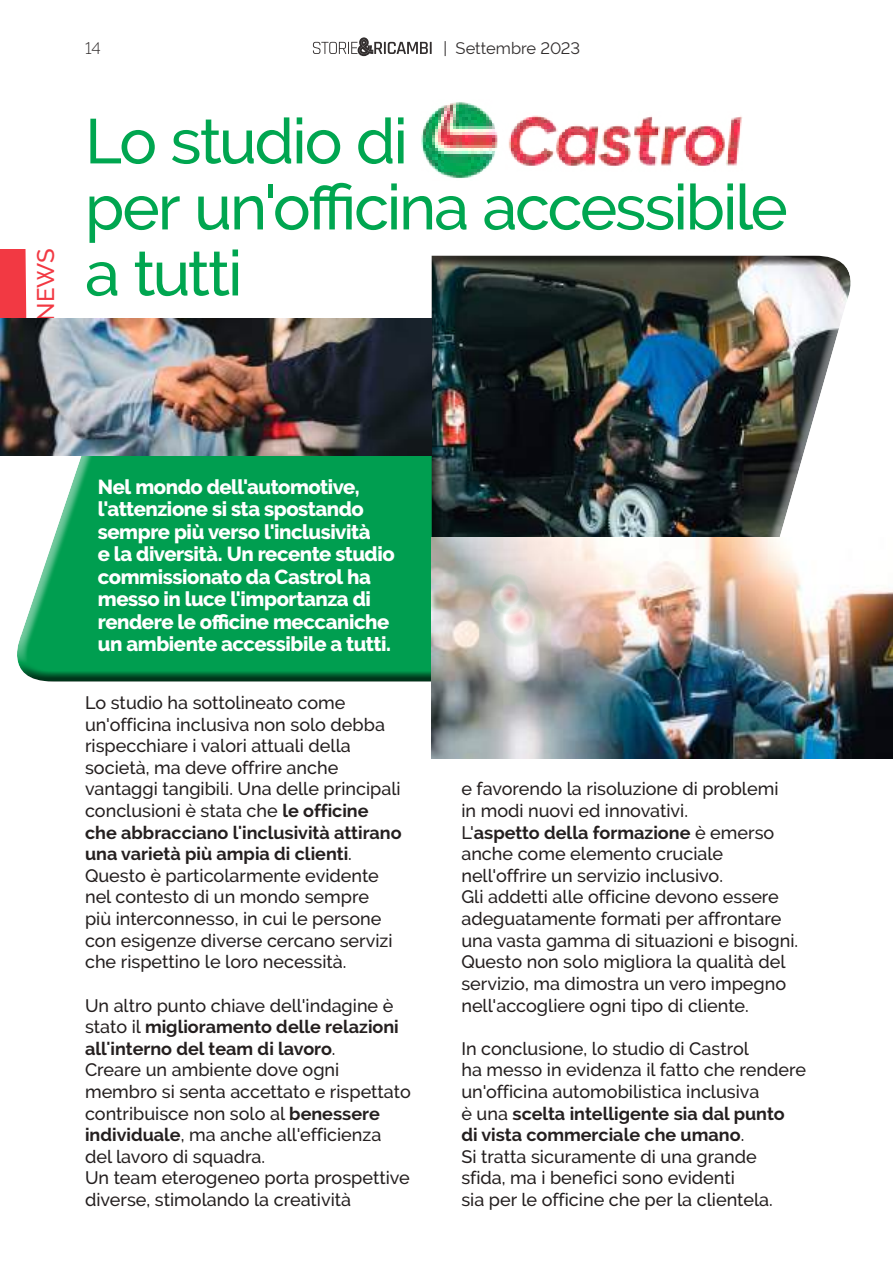
<style>
.page{position:relative;width:893px;height:1263px;background:#fff}
.page>*{position:absolute;margin:0;border:0;box-sizing:border-box;transform-origin:0 0}
.t1{font:500 63px/66px "Raleway";letter-spacing:-.035em;color:#00a650}
.t2{font:500 24px "Raleway";color:#f23943}
.t3{font:800 20.25px/22.5px "Raleway";letter-spacing:-.02em;color:#fff}
.t4{font:500 18px/21.6px "Raleway";color:#241f1f}
.t5{font:16.5px "Raleway";letter-spacing:-.01em;color:#322e2e}
.t6{font:300 16.5px "Raleway";color:#322e2e}
.s1{font-weight:700}
</style>
<div class="page">
<div style="left:16px;top:419px;width:542px;height:264px;background:#241f1f;opacity:.75"></div>
<div style="left:430px;top:254px;width:421px;height:300px;background:#241f1f;opacity:.75"></div>
<img style="left:432px;top:537px;width:461px;height:221px">
<div style="left:0;top:249px;width:26px;height:70px;background:#f23943"></div>
<svg style="left:313px;top:37px;width:119px;height:19px"></svg>
<img style="left:0;top:319px;width:432px;height:136px">
<img style="left:421px;top:102px;width:321px;height:77px">
<svg style="left:490px;top:591px;width:57px;height:57px;background:#ddd9d5"></svg>
<svg style="left:490px;top:574px;width:39px;height:41px"></svg>
<h2 class="t2" style="left:32px;top:321px;width:74px;rotate:-90deg">NEWS</h2>
<p class="t6" style="left:85px;top:39px;width:17px">14</p>
<p class="t5" style="left:443px;top:39px;width:138px">| Settembre 2023</p>
<h1 class="t1" style="left:85px;top:108px;width:704px">Lo studio di<br>per un'officina accessibile a tutti</h1>
<p class="t3" style="left:98px;top:475px;width:299px">Nel mondo dell'automotive, l'attenzione si sta spostando sempre più verso l'inclusività<br>e la diversità. Un recente studio commissionato da Castrol ha messo in luce l'importanza di rendere le officine meccaniche un ambiente accessibile a tutti.</p>
<p class="t4" style="left:85px;top:692px;width:318px">Lo studio ha sottolineato come un'officina inclusiva non solo debba rispecchiare i valori attuali della società, ma deve offrire anche vantaggi tangibili. Una delle principali conclusioni è stata che <span class="s1">le officine che abbracciano l'inclusività attirano una varietà più ampia di clienti</span>.<br>Questo è particolarmente evidente nel contesto di un mondo sempre<br>più interconnesso, in cui le persone con esigenze diverse cercano servizi che rispettino le loro necessità.</p>
<p class="t4" style="left:85px;top:994px;width:327px">Un altro punto chiave dell'indagine è stato il <span class="s1">miglioramento delle relazioni all'interno del team di lavoro</span>.<br>Creare un ambiente dove ogni membro si senta accettato e rispettato contribuisce non solo al <span class="s1">benessere individuale</span>, ma anche all'efficienza del lavoro di squadra.<br>Un team eterogeneo porta prospettive diverse, stimolando la creatività</p>
<p class="t4" style="left:461px;top:778px;width:338px">e favorendo la risoluzione di problemi<br>in modi nuovi ed innovativi.<br>L'<span class="s1">aspetto della formazione</span> è emerso anche come elemento cruciale nell'offrire un servizio inclusivo.<br>Gli addetti alle officine devono essere adeguatamente formati per affrontare una vasta gamma di situazioni e bisogni.<br>Questo non solo migliora la qualità del servizio, ma dimostra un vero impegno nell'accogliere ogni tipo di cliente.</p>
<p class="t4" style="left:461px;top:1037px;width:346px">In conclusione, lo studio di Castrol<br>ha messo in evidenza il fatto che rendere un'officina automobilistica inclusiva<br>è una <span class="s1">scelta intelligente sia dal punto<br>di vista commerciale che umano</span>.<br>Si tratta sicuramente di una grande<br>sfida, ma i benefici sono evidenti<br>sia per le officine che per la clientela.</p>
</div>
